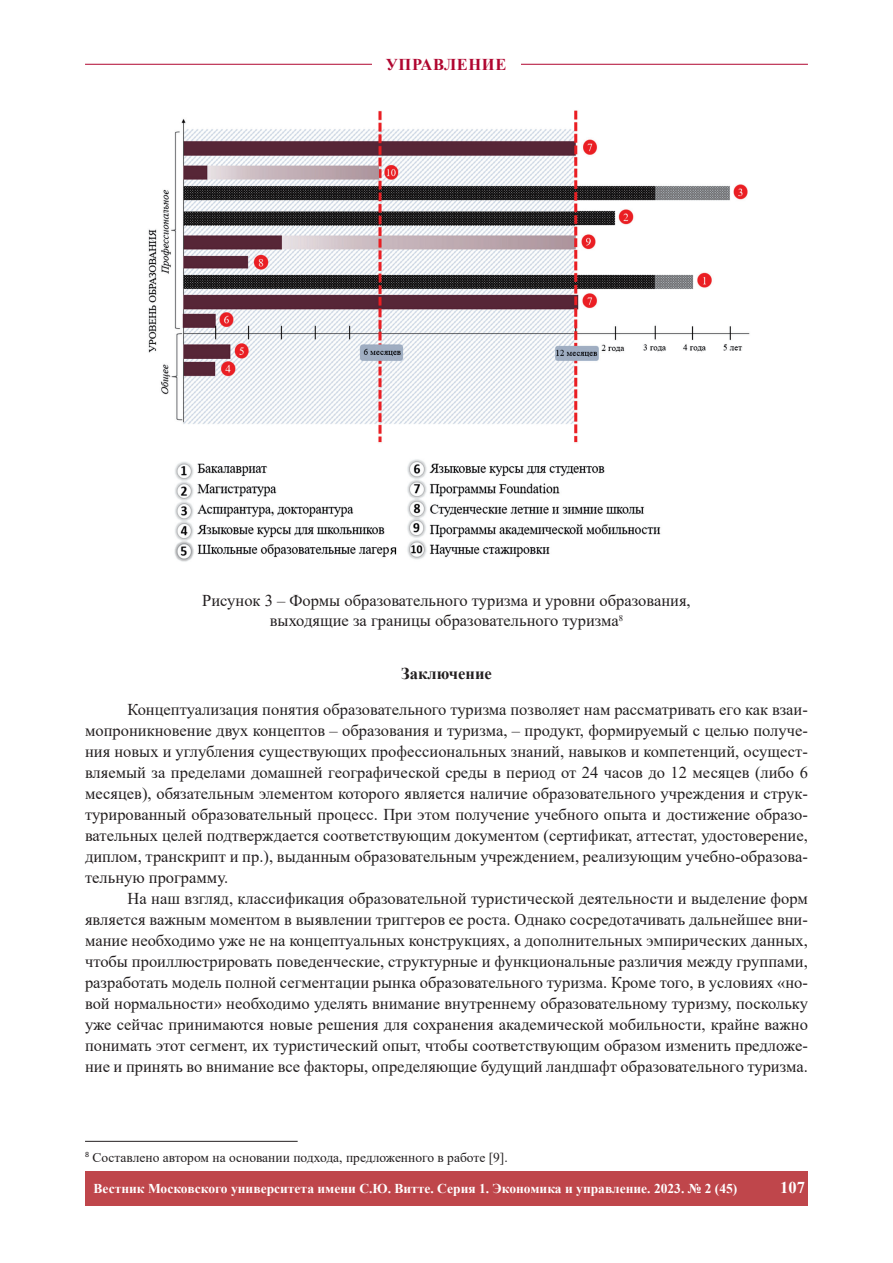
<style>
.page{position:relative;width:893px;height:1263px;background:#fff}
.page>*{position:absolute;margin:0;border:0;box-sizing:border-box;transform-origin:0 0}
.t1{font:16.5px/21px "Times New Roman";color:#231f20;text-align:justify}
.t2{font:700 16.5px "Times New Roman";letter-spacing:.035em;color:#b00630}
.t3{font:700 16.5px "Times New Roman";color:#231f20}
.t4{font:700 16.5px "Times New Roman";color:#fff}
.t5{font:700 13.5px "Times New Roman";color:#fff}
.t6{font:13.5px "Times New Roman";color:#231f20}
</style>
<div class="page">
<hr style="left:85px;top:64px;width:723px;height:1px;background:#b00630">
<div style="left:372px;top:59px;width:149px;height:11px;background:#fff"></div>
<div style="left:85px;top:1171px;width:723px;height:34px;background:#bf464b"></div>
<img style="left:148px;top:110px;width:602px;height:452px">
<hr style="left:85px;top:1141px;width:213px;height:1px;background:#231f20">
<p class="t2" style="left:386px;top:52px;width:122px">УПРАВЛЕНИЕ</p>
<p class="t1" style="left:202px;top:590px;width:490px;line-height:19.8px;text-align:center">Рисунок 3 – Формы образовательного туризма и уровни образования, выходящие за границы образовательного туризма<sup>8</sup></p>
<p class="t3" style="left:401px;top:662px;width:92px">Заключение</p>
<p class="t1" style="left:85px;top:698px;width:724px;text-indent:43px">Концептуализация понятия образовательного туризма позволяет нам рассматривать его как взаи&shy;мопроникновение двух концептов – образования и туризма, – продукт, формируемый с целью получе&shy;ния новых и углубления существующих профессиональных знаний, навыков и компетенций, осущест&shy;вляемый за пределами домашней географической среды в период от 24 часов до 12 месяцев (либо 6 месяцев), обязательным элементом которого является наличие образовательного учреждения и струк&shy;турированный образовательный процесс. При этом получение учебного опыта и достижение образо&shy;вательных целей подтверждается соответствующим документом (сертификат, аттестат, удостоверение, диплом, транскрипт и пр.), выданным образовательным учреждением, реализующим учебно-образова&shy;тельную программу.</p>
<p class="t1" style="left:85px;top:887px;width:724px;text-indent:43px">На наш взгляд, классификация образовательной туристической деятельности и выделение форм является важным моментом в выявлении триггеров ее роста. Однако сосредотачивать дальнейшее вни&shy;мание необходимо уже не на концептуальных конструкциях, а дополнительных эмпирических данных, чтобы проиллюстрировать поведенческие, структурные и функциональные различия между группами, разработать модель полной сегментации рынка образовательного туризма. Кроме того, в условиях «но&shy;вой нормальности» необходимо уделять внимание внутреннему образовательному туризму, поскольку уже сейчас принимаются новые решения для сохранения академической мобильности, крайне важно понимать этот сегмент, их туристический опыт, чтобы соответствующим образом изменить предложе&shy;ние и принять во внимание все факторы, определяющие будущий ландшафт образовательного туризма.</p>
<p class="t6" style="left:85px;top:1148px;width:424px"><sup>8</sup> Составлено автором на основании подхода, предложенного в работе [9].</p>
<p class="t5" style="left:94px;top:1179px;width:645px">Вестник Московского университета имени С.Ю. Витте. Серия 1. Экономика и управление. 2023. № 2 (45)</p>
<p class="t4" style="left:780px;top:1175px;width:26px">107</p>
</div>
